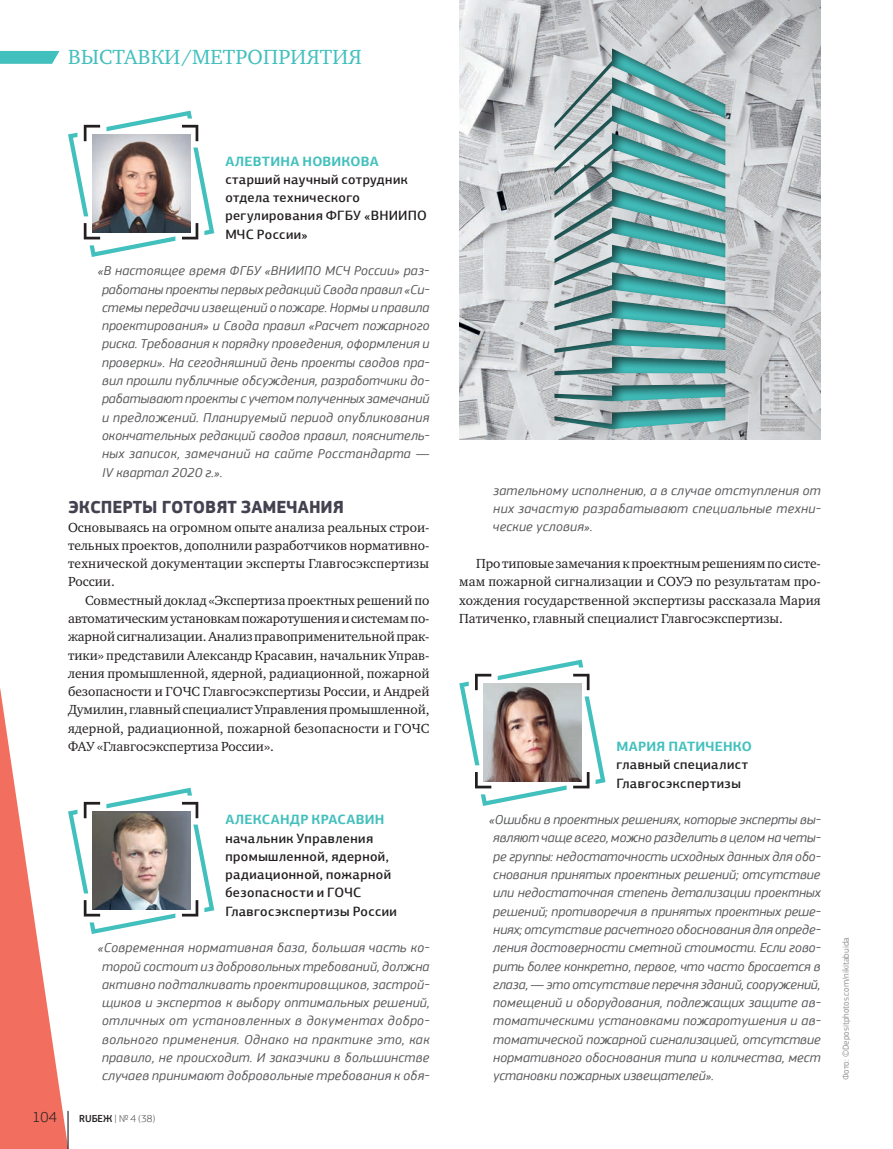
<style>
.page{position:relative;width:893px;height:1149px;background:#fff}
.page>*{position:absolute;margin:0;border:0;box-sizing:border-box;transform-origin:0 0}
.t1{font:21px "Charter ITC";letter-spacing:.01em;color:#42c0bd}
.t2{font:700 18px "PF Square Sans Pro";color:#444250}
.t3{font:300 15px "PF Square Sans Pro";color:#231f20}
.t4{font:italic 13.5px/18.3px "PF Square Sans Pro";letter-spacing:.02em;color:#57585a;text-align:justify}
.t5{font:13.5px/18.3px "Charter ITC";color:#231f20;text-align:justify}
.t6{font:500 13.5px/18.3px "PF Agora Sans Pro";letter-spacing:.03em;color:#231f20}
.t7{font:700 13.5px "PF Agora Sans Pro";letter-spacing:.015em;color:#42c0bd}
.t8{font:300 10.5px "PF Square Sans Pro";color:#57585a}
.t9{font:9px "PF Square Sans Pro";color:#939598}
.s1{font-weight:500;color:#231f20}
</style>
<div class="page">
<svg style="left:68px;top:111px;width:146px;height:146px"></svg>
<img style="left:92px;top:135px;width:98px;height:98px">
<svg style="left:0;top:688px;width:214px;height:460px"></svg>
<img style="left:92px;top:811px;width:98px;height:98px">
<svg style="left:459px;top:659px;width:146px;height:146px"></svg>
<img style="left:483px;top:683px;width:98px;height:98px">
<img style="left:459px;top:0;width:362px;height:439px">
<div style="left:554px;top:47px;width:174px;height:384px;background:#231f20;opacity:.75"></div>
<hr style="left:67px;top:1110px;width:2px;height:38px;background:#231f20">
<svg style="left:0;top:51px;width:60px;height:13px"></svg>
<h1 class="t1" style="left:68px;top:43px;width:295px">ВЫСТАВКИ/МЕТРОПРИЯТИЯ</h1>
<p class="t7" style="left:225px;top:152px;width:155px">АЛЕВТИНА НОВИКОВА</p>
<p class="t6" style="left:225px;top:170px;width:203px">старший научный сотрудник отдела технического регулирования ФГБУ «ВНИИПО<br>МЧС России»</p>
<p class="t4" style="left:102px;top:262px;width:329px;text-indent:-4px">«В настоящее время ФГБУ «ВНИИПО МСЧ России» раз&shy;работаны проекты первых редакций Свода правил «Си&shy;стемы передачи извещений о пожаре. Нормы и правила проектирования» и Свода правил «Расчет пожарного риска. Требования к порядку проведения, оформления и проверки». На сегодняшний день проекты сводов пра&shy;вил прошли публичные обсуждения, разработчики до&shy;рабатывают проекты с учетом полученных замечаний и предложений. Планируемый период опубликования окончательных редакций сводов правил, пояснитель&shy;ных записок, замечаний на сайте Росстандарта — IV квартал 2020 г.».</p>
<h2 class="t2" style="left:68px;top:496px;width:278px">ЭКСПЕРТЫ ГОТОВЯТ ЗАМЕЧАНИЯ</h2>
<p class="t5" style="left:68px;top:517px;width:363px">Основываясь на огромном опыте анализа реальных строи&shy;тельных проектов, дополнили разработчиков нормативно&shy;технической документации эксперты Главгосэкспертизы России.</p>
<p class="t5" style="left:68px;top:590px;width:363px;text-indent:17px">Совместный доклад «Экспертиза проектных решений по автоматическим установкам пожаротушения и системам по&shy;жарной сигнализации. Анализ правоприменительной прак&shy;тики» представили Александр Красавин, начальник Управ&shy;ления промышленной, ядерной, радиационной, пожарной безопасности и ГОЧС Главгосэкспертизы России, и Андрей Думилин, главный специалист Управления промышленной, ядерной, радиационной, пожарной безопасности и ГОЧС ФАУ «Главгосэкспертиза России».</p>
<p class="t7" style="left:225px;top:810px;width:161px">АЛЕКСАНДР КРАСАВИН</p>
<p class="t6" style="left:225px;top:828px;width:173px">начальник Управления промышленной, ядерной, радиационной, пожарной безопасности и ГОЧС<br>Главгосэкспертизы России</p>
<p class="t4" style="left:98px;top:938px;width:333px;text-align:center">«Современная нормативная база, большая часть ко&shy;торой состоит из добровольных требований, должна активно подталкивать проектировщиков, застрой&shy;щиков и экспертов к выбору оптимальных решений, отличных от установленных в документах добро&shy;вольного применения. Однако на практике это, как правило, не происходит. И заказчики в большинстве случаев принимают добровольные требования к обя-</p>
<p class="t3" style="left:33px;top:1108px;width:26px">104</p>
<p class="t8" style="left:79px;top:1112px;width:78px"><span class="s1">RUБЕЖ</span> | № 4 (38)</p>
<p class="t4" style="left:493px;top:481px;width:329px">зательному исполнению, а в случае отступления от них зачастую разрабатывают специальные техни&shy;ческие условия».</p>
<p class="t5" style="left:459px;top:554px;width:363px;text-indent:17px">Про типовые замечания к проектным решениям по систе&shy;мам пожарной сигнализации и СОУЭ по результатам про&shy;хождения государственной экспертизы рассказала Мария Патиченко, главный специалист Главгосэкспертизы.</p>
<p class="t7" style="left:617px;top:737px;width:137px">МАРИЯ ПАТИЧЕНКО</p>
<p class="t6" style="left:617px;top:755px;width:133px">главный специалист<br>Главгосэкспертизы</p>
<p class="t4" style="left:493px;top:810px;width:329px;text-indent:-4px">«Ошибки в проектных решениях, которые эксперты вы&shy;являют чаще всего, можно разделить в целом на четы&shy;ре группы: недостаточность исходных данных для обо&shy;снования принятых проектных решений; отсутствие или недостаточная степень детализации проектных решений; противоречия в принятых проектных реше&shy;ниях; отсутствие расчетного обоснования для опреде&shy;ления достоверности сметной стоимости. Если гово&shy;рить более конкретно, первое, что часто бросается в глаза, — это отсутствие перечня зданий, сооружений, помещений и оборудования, подлежащих защите ав&shy;томатическими установками пожаротушения и ав&shy;томатической пожарной сигнализацией, отсутствие нормативного обоснования типа и количества, мест установки пожарных извещателей».</p>
<p class="t9" style="left:840px;top:1080px;width:145px;rotate:-90deg">Фото: ©Depositphotos.com/nikitabuida</p>
</div>
